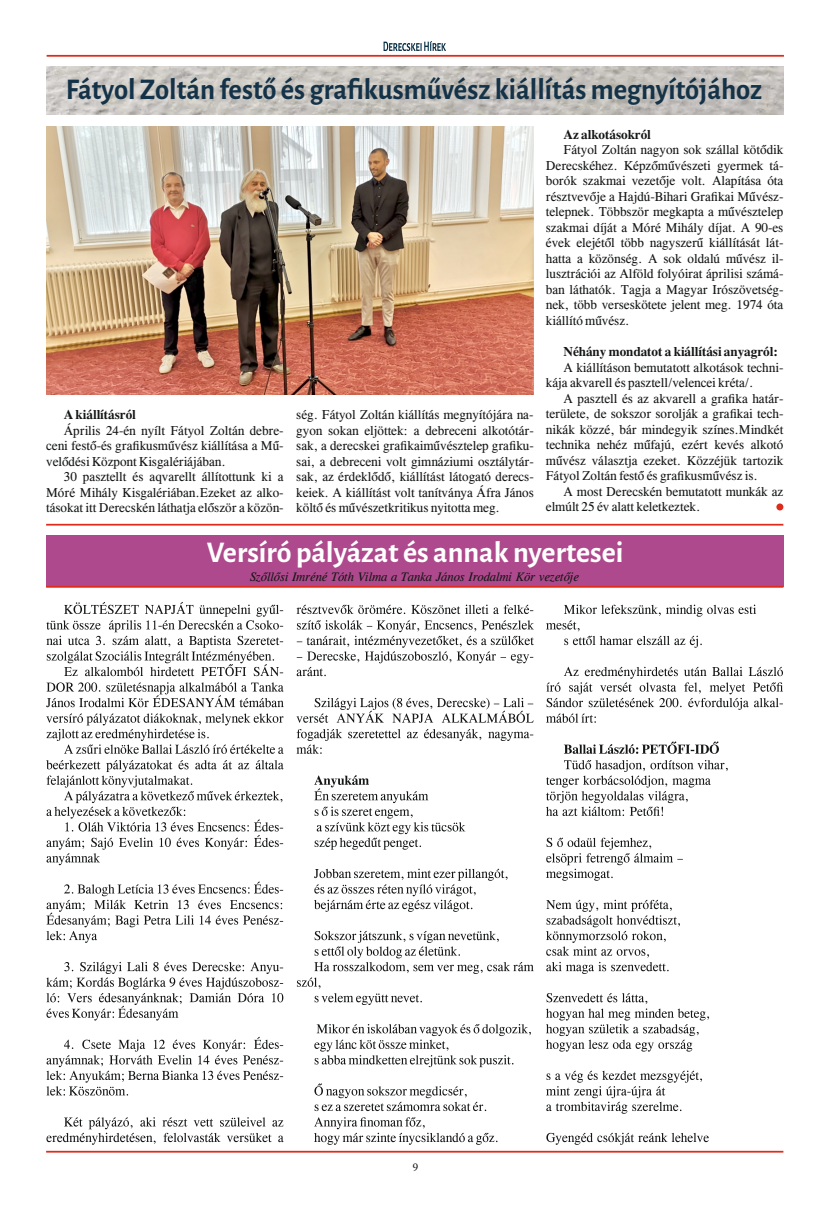
<style>
.page{position:relative;width:833px;height:1205px;background:#fff}
.page>*{position:absolute;margin:0;border:0;box-sizing:border-box;transform-origin:0 0}
.t1{font:700 30px "Alegreya Sans";color:#143248;scale:.95 1}
.t2{font:700 30px "Alegreya Sans";color:#fff}
.t3{font:13.12px/15.5px "CG Times";color:#151616;text-align:justify}
.t4{font:700 13.12px "CG Times";color:#151616}
.t5{font:italic 12.5px "CG Times";color:#151616}
.t6{font:12.5px "Linux Libertine G";color:#151616}
</style>
<div class="page">
<img style="left:46px;top:67px;width:737px;height:47px">
<hr style="left:46px;top:1151px;width:737px;height:1px;background:#dd2b1c">
<hr style="left:47px;top:55px;width:737px;height:2px;background:#dd2b1c">
<svg style="left:383px;top:41px;width:63px;height:10px"></svg>
<hr style="left:46px;top:524px;width:737px;height:1px;background:#dd2b1c">
<div style="left:46px;top:535px;width:737px;height:52px;background:#ad498c"></div>
<hr style="left:46px;top:586px;width:737px;height:2px;background:#dd2b1c">
<img style="left:46px;top:126px;width:488px;height:268px">
<div style="left:776px;top:503px;width:7px;height:7px;background:#dd2b1c;border-radius:50%"></div>
<svg style="left:546px;top:605px;width:237px;height:540px"></svg>
<svg style="left:46px;top:602px;width:238px;height:543px"></svg>
<svg style="left:296px;top:605px;width:238px;height:540px"></svg>
<h1 class="t1" style="left:66px;top:75px;width:734px">Fátyol Zoltán festő és grafikusművész kiállítás megnyítójához</h1>
<p class="t4" style="left:64px;top:410px;width:73px">A kiállításról</p>
<p class="t3" style="left:46px;top:424px;width:239px;text-indent:18px">Április 24-én nyílt Fátyol Zoltán debre&shy;ceni festő-és grafikusművész kiállítása a Mű&shy;velődési Központ Kisgalériájában.</p>
<p class="t3" style="left:46px;top:470px;width:239px;text-indent:18px">30 pasztellt és aqvarellt állítottunk ki a Móré Mihály Kisgalériában.Ezeket az alko&shy;tásokat itt Derecskén láthatja először a közön-</p>
<p class="t3" style="left:296px;top:408px;width:239px">ség. Fátyol Zoltán kiállítás megnyítójára na&shy;gyon sokan eljöttek: a debreceni alkotótár&shy;sak, a derecskei grafikaiművésztelep grafiku&shy;sai, a debreceni volt gimnáziumi osztálytár&shy;sak, az érdeklődő, kiállítást látogató derecs&shy;keiek. A kiállítást volt tanítványa Áfra János költő és művészetkritikus nyitotta meg.</p>
<p class="t4" style="left:563px;top:130px;width:89px">Az alkotásokról</p>
<p class="t3" style="left:546px;top:143px;width:239px;text-indent:18px">Fátyol Zoltán nagyon sok szállal kötődik Derecskéhez. Képzőművészeti gyermek tá&shy;borók szakmai vezetője volt. Alapítása óta résztvevője a Hajdú-Bihari Grafikai Művész&shy;telepnek. Többször megkapta a művésztelep szakmai díját a Móré Mihály díjat. A 90-es évek elejétől több nagyszerű kiállítását lát&shy;hatta a közönség. A sok oldalú művész il&shy;lusztrációi az Alföld folyóirat áprilisi számá&shy;ban láthatók. Tagja a Magyar Irószövetség&shy;nek, több verseskötete jelent meg. 1974 óta kiállító művész.</p>
<p class="t4" style="left:563px;top:347px;width:216px">Néhány mondatot a kiállítási anyagról:</p>
<p class="t3" style="left:546px;top:361px;width:239px;text-indent:18px">A kiállításon bemutatott alkotások techni&shy;kája akvarell és pasztell/velencei kréta/.</p>
<p class="t3" style="left:546px;top:392px;width:239px;text-indent:18px">A pasztell és az akvarell a grafika határ&shy;területe, de sokszor sorolják a grafikai tech&shy;nikák közzé, bár mindegyik színes.Mindkét technika nehéz műfajú, ezért kevés alkotó művész választja ezeket. Közzéjük tartozik Fátyol Zoltán festő és grafikusművész is.</p>
<p class="t3" style="left:546px;top:485px;width:239px;text-indent:18px">A most Derecskén bemutatott munkák az elmúlt 25 év alatt keletkeztek.</p>
<h1 class="t2" style="left:207px;top:538px;width:418px">Versíró pályázat és annak nyertesei</h1>
<p class="t5" style="left:250px;top:572px;width:331px">Szőllősi Imréné Tóth Vilma a Tanka János Irodalmi Kör vezetője</p>
<p class="t6" style="left:412px;top:1160px;width:7px">9</p>
</div>
